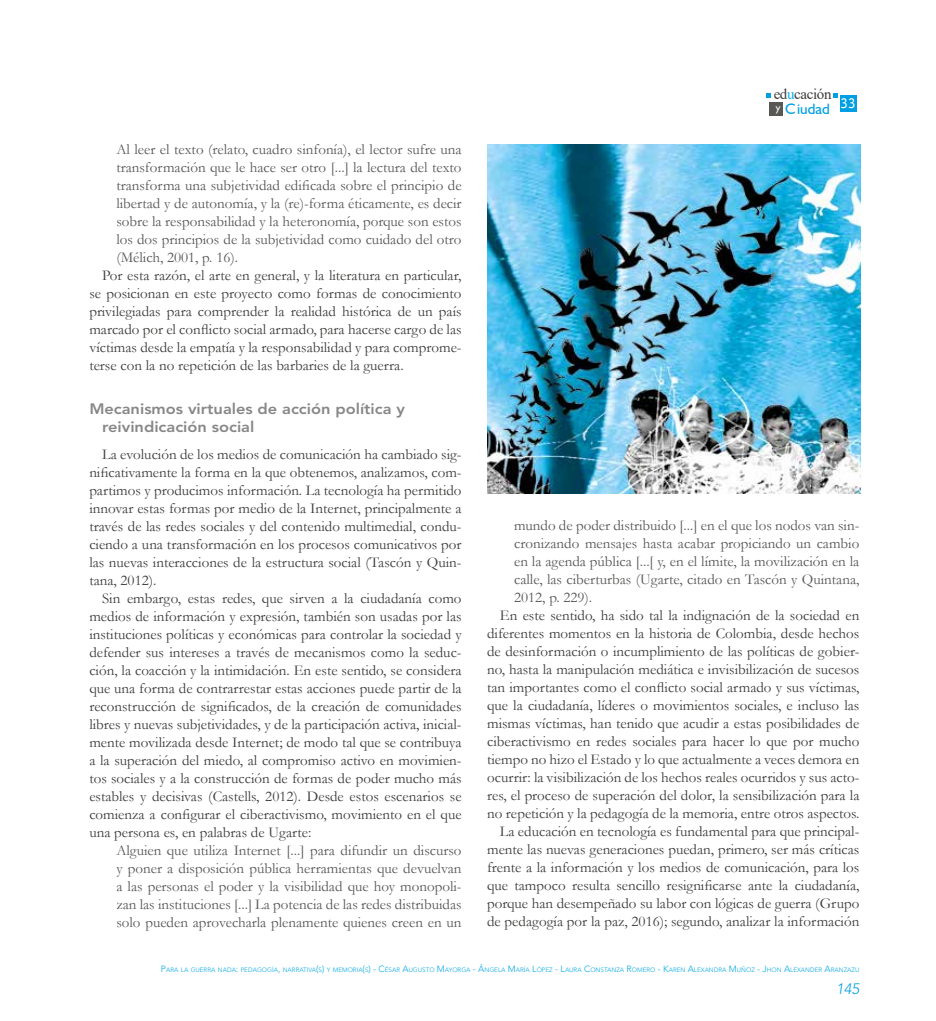
<style>
.page{position:relative;width:936px;height:1021px;background:#fff}
.page>*{position:absolute;margin:0;border:0;box-sizing:border-box;transform-origin:0 0}
.t1{font:15px/18px "Garamond";color:#3c3c3b;text-align:justify}
.t2{font:15px/18px "Garamond";color:#575756;text-align:justify}
.t3{font:800 15px/18px "Avenir LT Std";color:#878787;scale:1.09 1}
.t4{font:15px "Times New Roman";letter-spacing:-.025em;color:#3c3c3b}
.t5{font:15px "Humanist 521 BT";color:#009fe3}
.t6{font:italic 300 15px "Avenir LT Std";color:#009fe3}
.t7{font:300 6.3px "Avenir LT Std";color:#00a8e7}
.s1{color:#00b1eb}
.s2{font-size:9px}
</style>
<div class="page">
<div style="left:769px;top:102px;width:13px;height:13px;background:#575756"></div>
<svg style="left:766px;top:93px;width:4px;height:5px"></svg>
<svg style="left:833px;top:94px;width:5px;height:4px"></svg>
<div style="left:839px;top:95px;width:17px;height:17px;background:#009fe3"></div>
<img style="left:487px;top:144px;width:373px;height:349px">
<p class="t2" style="left:116px;top:140px;width:347px">Al leer el texto (relato, cuadro sinfonía), el lector sufre una transformación que le hace ser otro [...] la lectura del texto transforma una subjetividad edificada sobre el principio de libertad y de autonomía, y la (re)-forma éticamente, es decir sobre la responsabilidad y la heteronomía, porque son estos los dos principios de la subjetividad como cuidado del otro (Mélich, 2001, p. 16).</p>
<p class="t1" style="left:89px;top:266px;width:374px;text-indent:13px">Por esta razón, el arte en general, y la literatura en particular, se posicionan en este proyecto como formas de conocimiento privilegiadas para comprender la realidad histórica de un país marcado por el conflicto social armado, para hacerse cargo de las víctimas desde la empatía y la responsabilidad y para comprome&shy;terse con la no repetición de las barbaries de la guerra.</p>
<p class="t3" style="left:102px;top:400px;width:279px;text-indent:-13px">Mecanismos virtuales de acción política y reivindicación social</p>
<p class="t1" style="left:89px;top:444px;width:374px;text-indent:13px">La evolución de los medios de comunicación ha cambiado sig&shy;nificativamente la forma en la que obtenemos, analizamos, com&shy;partimos y producimos información. La tecnología ha permitido innovar estas formas por medio de la Internet, principalmente a través de las redes sociales y del contenido multimedial, condu&shy;ciendo a una transformación en los procesos comunicativos por las nuevas interacciones de la estructura social (Tascón y Quin&shy;tana, 2012).</p>
<p class="t1" style="left:89px;top:588px;width:374px;text-indent:13px">Sin embargo, estas redes, que sirven a la ciudadanía como medios de información y expresión, también son usadas por las instituciones políticas y económicas para controlar la sociedad y defender sus intereses a través de mecanismos como la seduc&shy;ción, la coacción y la intimidación. En este sentido, se considera que una forma de contrarrestar estas acciones puede partir de la reconstrucción de significados, de la creación de comunidades libres y nuevas subjetividades, y de la participación activa, inicial&shy;mente movilizada desde Internet; de modo tal que se contribuya a la superación del miedo, al compromiso activo en movimien&shy;tos sociales y a la construcción de formas de poder mucho más estables y decisivas (Castells, 2012). Desde estos escenarios se comienza a configurar el ciberactivismo, movimiento en el que una persona es, en palabras de Ugarte:</p>
<p class="t2" style="left:116px;top:840px;width:347px">Alguien que utiliza Internet [...] para difundir un discurso y poner a disposición pública herramientas que devuelvan a las personas el poder y la visibilidad que hoy monopoli&shy;zan las instituciones [...] La potencia de las redes distribuidas solo pueden aprovecharla plenamente quienes creen en un</p>
<p class="t4" style="left:773px;top:83px;width:59px">ed<span class="s1">u</span>cación</p>
<p class="t5" style="left:775px;top:99px;width:81px"><sup>y</sup> Ciudad <sup>33</sup></p>
<p class="t2" style="left:514px;top:516px;width:347px">mundo de poder distribuido [...] en el que los nodos van sin&shy;cronizando mensajes hasta acabar propiciando un cambio en la agenda pública [...[ y, en el límite, la movilización en la calle, las ciberturbas (Ugarte, citado en Tascón y Quintana, 2012, p. 229).</p>
<p class="t1" style="left:487px;top:606px;width:374px;text-align:right">En este sentido, ha sido tal la indignación de la sociedad en diferentes momentos en la historia de Colombia, desde hechos de desinformación o incumplimiento de las políticas de gobier&shy;no, hasta la manipulación mediática e invisibilización de sucesos tan importantes como el conflicto social armado y sus víctimas, que la ciudadanía, líderes o movimientos sociales, e incluso las mismas víctimas, han tenido que acudir a estas posibilidades de ciberactivismo en redes sociales para hacer lo que por mucho tiempo no hizo el Estado y lo que actualmente a veces demora en ocurrir: la visibilización de los hechos reales ocurridos y sus acto&shy;res, el proceso de superación del dolor, la sensibilización para la no repetición y la pedagogía de la memoria, entre otros aspectos.<br>La educación en tecnología es fundamental para que principal&shy;mente las nuevas generaciones puedan, primero, ser más críticas frente a la información y los medios de comunicación, para los que tampoco resulta sencillo resignificarse ante la ciudadanía, porque han desempeñado su labor con lógicas de guerra (Grupo de pedagogía por la paz, 2016); segundo, analizar la información</p>
<p class="t7" style="left:161px;top:966px;width:700px"><span class="s2">P</span>ARA LA GUERRA NADA<span class="s2">:</span> PEDAGOGÍA<span class="s2">,</span> NARRATIVA<span class="s2">(</span>S<span class="s2">)</span> Y MEMORIA<span class="s2">(</span>S<span class="s2">) - C</span>ÉSAR <span class="s2">A</span>UGUSTO <span class="s2">M</span>AYORGA <span class="s2">- Á</span>NGELA <span class="s2">M</span>ARÍA <span class="s2">L</span>ÓPEZ <span class="s2">- L</span>AURA <span class="s2">C</span>ONSTANZA <span class="s2">R</span>OMERO <span class="s2">- K</span>AREN <span class="s2">A</span>LEXANDRA <span class="s2">M</span> UÑOZ <span class="s2">- J</span>HON <span class="s2">A</span>LEXANDER <span class="s2">A</span>RANZAZU</p>
<p class="t6" style="left:835px;top:979px;width:25px">145</p>
</div>
